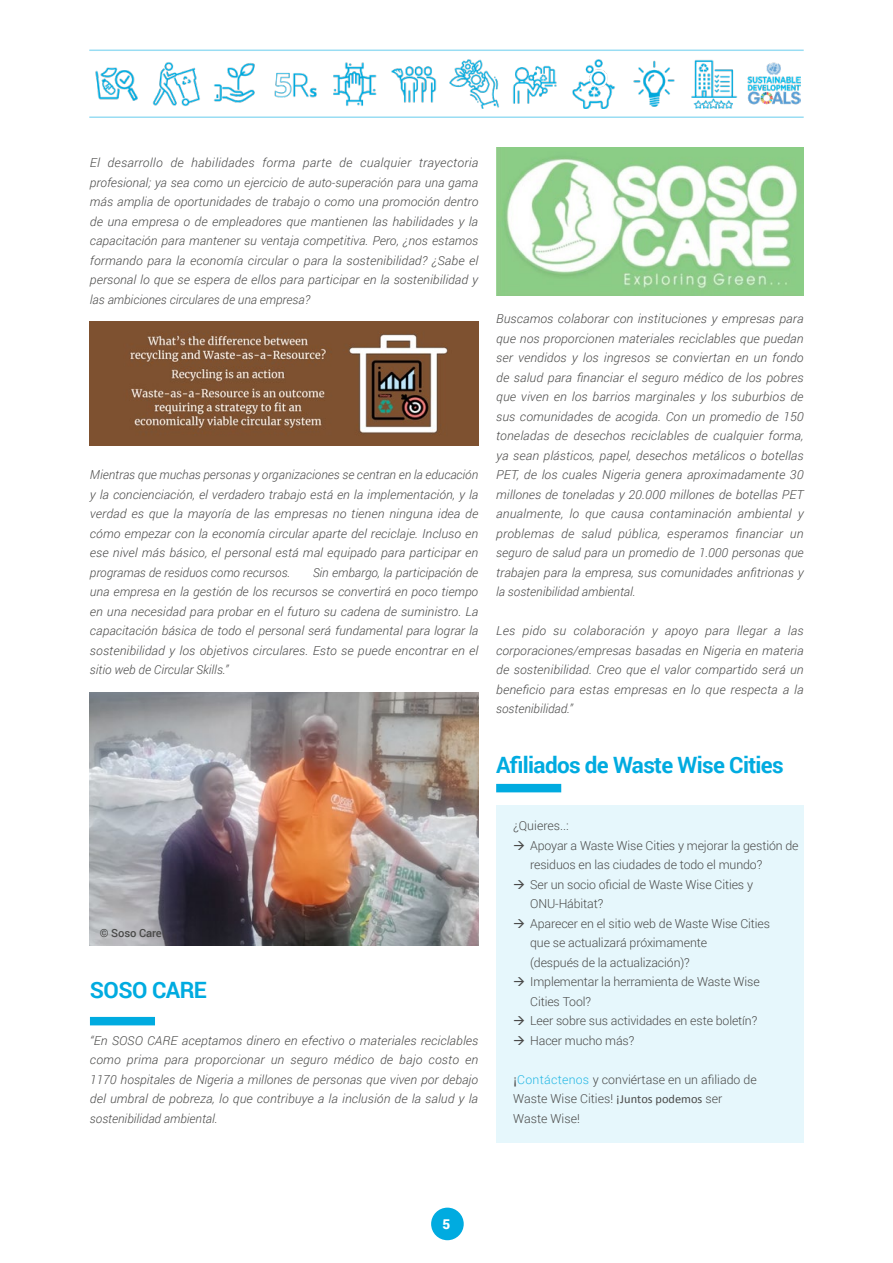
<style>
.page{position:relative;width:893px;height:1263px;background:#fff}
.page>*{position:absolute;margin:0;border:0;box-sizing:border-box;transform-origin:0 0}
.t1{font:700 22.5px "Roboto";letter-spacing:-.03em;color:#00abe0}
.t2{font:900 13.5px "Roboto";color:#fff}
.t3{font:italic 300 12.3px/19.5px "Roboto";color:#4a4a49;text-align:justify;scale:1.04 1}
.t4{font:italic 300 12.3px/19.5px "Roboto";color:#4a4a49;text-align:justify}
.t5{font:300 12.3px/19.5px "Roboto";letter-spacing:-.01em;color:#4a4a49}
.t6{font:500 11.25px "Roboto";letter-spacing:-.01em;color:#4a4a49}
.s1{font-family:"Arial";font-weight:400}
.s2{color:#26b8e4}
.s3{font-family:"Calibri";font-weight:400}
</style>
<div class="page">
<img style="left:95px;top:67px;width:43px;height:34px">
<img style="left:152px;top:62px;width:48px;height:44px">
<img style="left:214px;top:63px;width:41px;height:40px">
<img style="left:274px;top:72px;width:43px;height:26px">
<img style="left:333px;top:62px;width:44px;height:44px">
<img style="left:391px;top:66px;width:46px;height:37px">
<img style="left:449px;top:59px;width:50px;height:49px">
<img style="left:513px;top:65px;width:44px;height:39px">
<img style="left:572px;top:59px;width:43px;height:49px">
<img style="left:633px;top:60px;width:42px;height:47px">
<img style="left:691px;top:60px;width:46px;height:48px">
<img style="left:747px;top:62px;width:53px;height:43px">
<hr style="left:89px;top:116px;width:715px;height:2px;background:#99ddf3">
<hr style="left:89px;top:50px;width:715px;height:1px;background:#99ddf3">
<div style="left:496px;top:805px;width:308px;height:337px;background:#e6f7fc"></div>
<img style="left:89px;top:322px;width:389px;height:123px">
<img style="left:89px;top:692px;width:389px;height:254px">
<img style="left:496px;top:148px;width:308px;height:147px">
<div style="left:496px;top:784px;width:65px;height:8px;background:#00abe0"></div>
<div style="left:90px;top:1017px;width:65px;height:8px;background:#00abe0"></div>
<div style="left:431px;top:1207px;width:33px;height:33px;background:#00abe0;border-radius:50%"></div>
<p class="t3" style="left:90px;top:153px;width:375px">El desarrollo de habilidades forma parte de cualquier trayectoria profesional; ya sea como un ejercicio de auto-superación para una gama más amplia de oportunidades de trabajo o como una promoción dentro de una empresa o de empleadores que mantienen las habilidades y la capacitación para mantener su ventaja competitiva. Pero, ¿nos estamos formando para la economía circular o para la sostenibilidad? ¿Sabe el personal lo que se espera de ellos para participar en la sostenibilidad y las ambiciones circulares de una empresa?</p>
<p class="t4" style="left:90px;top:465px;width:390px">Mientras que muchas personas y organizaciones se centran en la educación y la concienciación, el verdadero trabajo está en la implementación, y la verdad es que la mayoría de las empresas no tienen ninguna idea de cómo empezar con la economía circular aparte del reciclaje. Incluso en ese nivel más básico, el personal está mal equipado para participar en programas de residuos como recursos.</p>
<p class="t4" style="left:90px;top:562px;width:390px;text-indent:223px">Sin embargo, la participación de una empresa en la gestión de los recursos se convertirá en poco tiempo en una necesidad para probar en el futuro su cadena de suministro. La capacitación básica de todo el personal será fundamental para lograr la sostenibilidad y los objetivos circulares. Esto se puede encontrar en el sitio web de Circular Skills.”</p>
<p class="t3" style="left:496px;top:309px;width:297px">Buscamos colaborar con instituciones y empresas para que nos proporcionen materiales reciclables que puedan ser vendidos y los ingresos se conviertan en un fondo de salud para financiar el seguro médico de los pobres que viven en los barrios marginales y los suburbios de sus comunidades de acogida. Con un promedio de 150 toneladas de desechos reciclables de cualquier forma, ya sean plásticos, papel, desechos metálicos o botellas PET, de los cuales Nigeria genera aproximadamente 30 millones de toneladas y 20.000 millones de botellas PET anualmente, lo que causa contaminación ambiental y problemas de salud pública, esperamos financiar un seguro de salud para un promedio de 1.000 personas que trabajen para la empresa, sus comunidades anfitrionas y la sostenibilidad ambiental.</p>
<p class="t3" style="left:496px;top:621px;width:297px">Les pido su colaboración y apoyo para llegar a las corporaciones/empresas basadas en Nigeria en materia de sostenibilidad. Creo que el valor compartido será un beneficio para estas empresas en lo que respecta a la sostenibilidad.”</p>
<h1 class="t1" style="left:496px;top:749px;width:289px">Afiliados de Waste Wise Cities</h1>
<p class="t6" style="left:100px;top:925px;width:64px">© Soso Care</p>
<h1 class="t1" style="left:90px;top:974px;width:118px">SOSO CARE</h1>
<p class="t3" style="left:90px;top:1030px;width:375px">“En SOSO CARE aceptamos dinero en efectivo o materiales reciclables como prima para proporcionar un seguro médico de bajo costo en 1170 hospitales de Nigeria a millones de personas que viven por debajo del umbral de pobreza, lo que contribuye a la inclusión de la salud y la sostenibilidad ambiental.</p>
<p class="t5" style="left:530px;top:816px;width:270px;text-indent:-17px">¿Quieres..:<br>Apoyar a Waste Wise Cities y mejorar la gestión de residuos en las ciudades de todo el mundo?<br>Ser un socio oficial de Waste Wise Cities y<br>ONU-Hábitat?<br>Aparecer en el sitio web de Waste Wise Cities<br>que se actualizará próximamente<br>(después de la actualización)?<br>Implementar la herramienta de Waste Wise<br>Cities Tool?<br>Leer sobre sus actividades en este boletín?<br>Hacer mucho más?</p>
<p class="t5" style="left:513px;top:1069px;width:245px"><span class="s1">¡</span><span class="s2">Contáctenos</span> y conviértase en un afiliado de<br>Waste Wise Cities! <span class="s3">¡Juntos podemos</span> ser<br>Waste Wise!</p>
<p class="t2" style="left:443px;top:1215px;width:9px">5</p>
</div>
